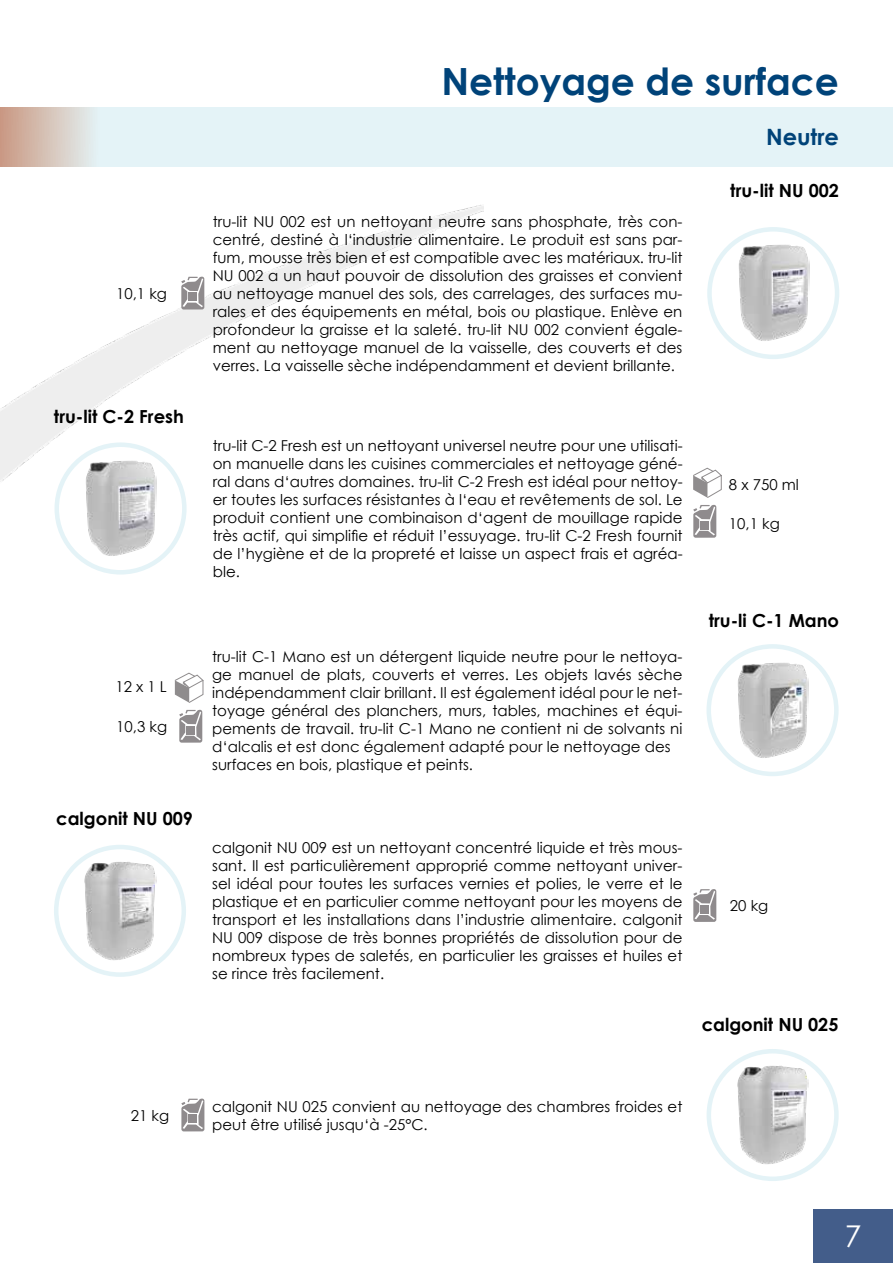
<style>
.page{position:relative;width:893px;height:1263px;background:#fff}
.page>*{position:absolute;margin:0;border:0;box-sizing:border-box;transform-origin:0 0}
.t1{font:700 37.5px "Century Gothic";color:#004379}
.t2{font:30px "Century Gothic";color:#fff}
.t3{font:700 22.5px "Century Gothic";color:#004379}
.t4{font:700 18px "Century Gothic";color:#000}
.t5{font:15px/18px "Century Gothic";color:#000;text-align:justify}
</style>
<div class="page">
<img style="left:0;top:205px;width:484px;height:927px">
<div style="left:814px;top:1209px;width:79px;height:54px;background:#435d8a"></div>
<svg style="left:0;top:107px;width:893px;height:59px;background:#e2edf0"></svg>
<div style="left:55px;top:442px;width:132px;height:132px;border:4px solid #e4f3f7;border-radius:50%"></div>
<div style="left:707px;top:227px;width:132px;height:132px;border:4px solid #e4f3f7;border-radius:50%"></div>
<img style="left:739px;top:245px;width:70px;height:96px">
<img style="left:85px;top:460px;width:72px;height:97px">
<div style="left:54px;top:845px;width:132px;height:132px;border:4px solid #e4f3f7;border-radius:50%"></div>
<div style="left:706px;top:644px;width:133px;height:132px;border:4px solid #e4f3f7;border-radius:50%"></div>
<div style="left:707px;top:1049px;width:132px;height:132px;border:4px solid #e4f3f7;border-radius:50%"></div>
<img style="left:84px;top:861px;width:72px;height:99px">
<img style="left:737px;top:1065px;width:72px;height:99px">
<img style="left:738px;top:663px;width:71px;height:95px">
<svg style="left:179px;top:710px;width:23px;height:33px"></svg>
<div style="left:187px;top:726px;width:8px;height:8px;background:#8f8b8d"></div>
<svg style="left:175px;top:673px;width:28px;height:30px"></svg>
<svg style="left:693px;top:505px;width:23px;height:33px"></svg>
<div style="left:700px;top:521px;width:9px;height:8px;background:#8f8b8d"></div>
<svg style="left:693px;top:468px;width:29px;height:30px"></svg>
<svg style="left:693px;top:889px;width:23px;height:33px"></svg>
<div style="left:700px;top:905px;width:9px;height:8px;background:#8f8b8d"></div>
<svg style="left:181px;top:277px;width:23px;height:32px"></svg>
<div style="left:189px;top:293px;width:8px;height:8px;background:#8f8b8d"></div>
<svg style="left:181px;top:1098px;width:23px;height:33px"></svg>
<div style="left:189px;top:1115px;width:8px;height:8px;background:#8f8b8d"></div>
<p class="t5" style="left:116px;top:284px;width:52px">10,1 kg</p>
<p class="t4" style="left:54px;top:403px;width:131px">tru-lit C-2 Fresh</p>
<p class="t5" style="left:115px;top:678px;width:53px">12 x 1 L</p>
<p class="t5" style="left:116px;top:717px;width:52px">10,3 kg</p>
<p class="t4" style="left:56px;top:805px;width:138px">calgonit NU 009</p>
<h1 class="t1" style="left:441px;top:52px;width:399px">Nettoyage de surface</h1>
<h3 class="t3" style="left:766px;top:120px;width:74px">Neutre</h3>
<p class="t5" style="left:213px;top:212px;width:471px">tru-lit NU 002 est un nettoyant neutre sans phosphate, très con&shy;centré, destiné à l‘industrie alimentaire. Le produit est sans par&shy;fum, mousse très bien et est compatible avec les matériaux. tru-lit NU 002 a un haut pouvoir de dissolution des graisses et convient au nettoyage manuel des sols, des carrelages, des surfaces mu&shy;rales et des équipements en métal, bois ou plastique. Enlève en profondeur la graisse et la saleté. tru-lit NU 002 convient égale&shy;ment au nettoyage manuel de la vaisselle, des couverts et des verres. La vaisselle sèche indépendamment et devient brillante.</p>
<p class="t5" style="left:213px;top:436px;width:471px">tru-lit C-2 Fresh est un nettoyant universel neutre pour une utilisati&shy;on manuelle dans les cuisines commerciales et nettoyage géné&shy;ral dans d‘autres domaines. tru-lit C-2 Fresh est idéal pour nettoy&shy;er toutes les surfaces résistantes à l‘eau et revêtements de sol. Le produit contient une combinaison d‘agent de mouillage rapide très actif, qui simplifie et réduit l’essuyage. tru-lit C-2 Fresh fournit de l’hygiène et de la propreté et laisse un aspect frais et agréa&shy;ble.</p>
<p class="t5" style="left:212px;top:647px;width:472px;text-align:left">tru-lit C-1 Mano est un détergent liquide neutre pour le nettoya&shy;ge manuel de plats, couverts et verres. Les objets lavés sèche indépendamment clair brillant. Il est également idéal pour le net&shy;toyage général des planchers, murs, tables, machines et équi&shy;pements de travail. tru-lit C-1 Mano ne contient ni de solvants ni d‘alcalis et est donc également adapté pour le nettoyage des surfaces en bois, plastique et peints.</p>
<p class="t4" style="left:730px;top:177px;width:110px">tru-lit NU 002</p>
<p class="t5" style="left:729px;top:475px;width:71px">8 x 750 ml</p>
<p class="t5" style="left:729px;top:514px;width:52px">10,1 kg</p>
<p class="t4" style="left:709px;top:607px;width:132px">tru-li C-1 Mano</p>
<p class="t5" style="left:212px;top:839px;width:472px">calgonit NU 009 est un nettoyant concentré liquide et très mous&shy;sant. Il est particulièrement approprié comme nettoyant univer&shy;sel idéal pour toutes les surfaces vernies et polies, le verre et le plastique et en particulier comme nettoyant pour les moyens de transport et les installations dans l’industrie alimentaire. calgonit NU 009 dispose de très bonnes propriétés de dissolution pour de nombreux types de saletés, en particulier les graisses et huiles et se rince très facilement.</p>
<p class="t5" style="left:730px;top:896px;width:40px">20 kg</p>
<p class="t4" style="left:702px;top:1010px;width:138px">calgonit NU 025</p>
<p class="t5" style="left:131px;top:1106px;width:40px">21 kg</p>
<p class="t5" style="left:212px;top:1097px;width:472px">calgonit NU 025 convient au nettoyage des chambres froides et peut être utilisé jusqu‘à -25°C.</p>
<h2 class="t2" style="left:845px;top:1215px;width:18px">7</h2>
</div>
